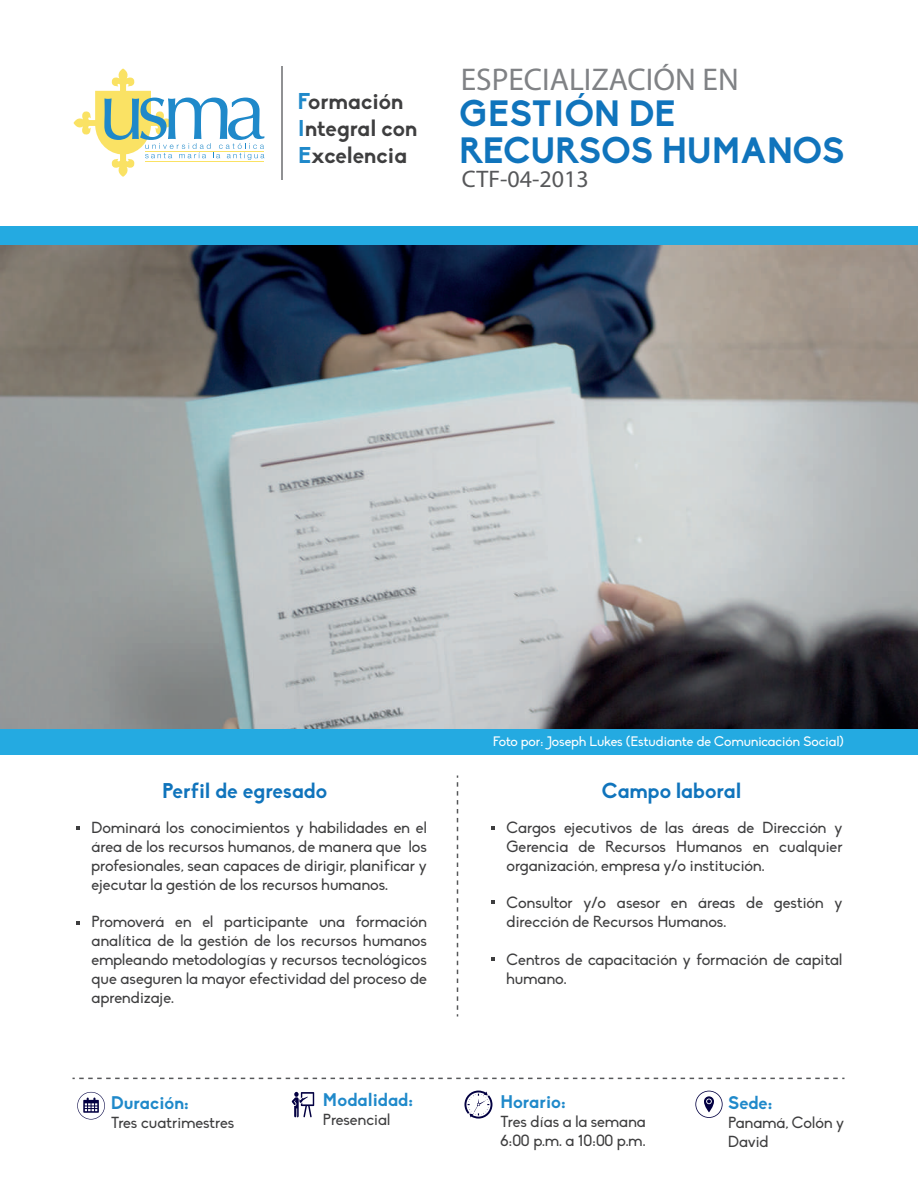
<style>
.page{position:relative;width:918px;height:1188px;background:#fff}
.page>*{position:absolute;margin:0;border:0;box-sizing:border-box;transform-origin:0 0}
.t1{font:700 36px/37.5px "Biko";color:#1074bc}
.t2{font:31.5px "Myriad Pro";color:#808285}
.t3{font:24px "Myriad Pro";color:#57585a}
.t4{font:700 22.5px/27px "Biko";color:#3e3e3f}
.t5{font:700 21px "Biko";color:#1074bc}
.t6{font:700 18px "Biko";color:#1f89ca}
.t7{font:15.75px/18.9px "Biko";color:#3e3e3f}
.t8{font:13.5px "Biko";color:#fff}
.s1{color:#1f89ca}
</style>
<div class="page">
<img style="left:0;top:245px;width:918px;height:484px">
<svg style="left:74px;top:69px;width:190px;height:108px"></svg>
<hr style="left:145px;top:151px;width:119px;height:1px;background:#fae264">
<hr style="left:145px;top:161px;width:119px;height:1px;background:#fae264">
<hr style="left:281px;top:66px;width:2px;height:114px;background:#6c6d70">
<div style="left:0;top:729px;width:918px;height:26px;background:#24aae1"></div>
<div style="left:0;top:226px;width:918px;height:19px;background:#24aae1"></div>
<svg style="left:76px;top:826px;width:4px;height:4px"></svg>
<svg style="left:76px;top:921px;width:4px;height:4px"></svg>
<svg style="left:491px;top:826px;width:3px;height:4px"></svg>
<svg style="left:491px;top:900px;width:3px;height:4px"></svg>
<svg style="left:491px;top:957px;width:3px;height:4px"></svg>
<svg style="left:457px;top:776px;width:1px;height:241px"></svg>
<svg style="left:72px;top:1078px;width:772px;height:1px"></svg>
<svg style="left:77px;top:1092px;width:28px;height:28px"></svg>
<svg style="left:695px;top:1091px;width:28px;height:27px"></svg>
<svg style="left:464px;top:1091px;width:28px;height:28px"></svg>
<svg style="left:292px;top:1092px;width:22px;height:25px"></svg>
<h3 class="t4" style="left:298px;top:87px;width:121px"><span class="s1">F</span>ormación<br><span class="s1">I</span>ntegral con<br><span class="s1">E</span>xcelencia</h3>
<h2 class="t2" style="left:461px;top:60px;width:280px">ESPECIALIZACIÓN EN</h2>
<h1 class="t1" style="left:460px;top:95px;width:386px">GESTIÓN DE<br>RECURSOS HUMANOS</h1>
<h3 class="t3" style="left:462px;top:164px;width:128px">CTF-04-2013</h3>
<h3 class="t5" style="left:162px;top:778px;width:167px">Perfil de egresado</h3>
<p class="t7" style="left:92px;top:818px;width:337px;text-align:justify">Dominará los conocimientos y habilidades en el área de los recursos humanos, de manera que los profesionales, sean capaces de dirigir, planificar y ejecutar la gestión de los recursos humanos.</p>
<p class="t7" style="left:92px;top:913px;width:337px;text-align:justify">Promoverá en el participante una formación analítica de la gestión de los recursos humanos empleando metodologías y recursos tecnológicos que aseguren la mayor efectividad del proceso de aprendizaje.</p>
<p class="t6" style="left:111px;top:1092px;width:79px">Duración:</p>
<p class="t7" style="left:111px;top:1114px;width:125px">Tres cuatrimestres</p>
<p class="t6" style="left:323px;top:1089px;width:91px">Modalidad:</p>
<p class="t7" style="left:323px;top:1111px;width:69px">Presencial</p>
<p class="t8" style="left:493px;top:733px;width:352px">Foto por: Joseph Lukes (Estudiante de Comunicación Social)</p>
<h3 class="t5" style="left:602px;top:778px;width:141px">Campo laboral</h3>
<p class="t7" style="left:507px;top:818px;width:338px;text-align:justify">Cargos ejecutivos de las áreas de Dirección y Gerencia de Recursos Humanos en cualquier organización, empresa y/o institución.</p>
<p class="t7" style="left:507px;top:894px;width:337px">Consultor y/o asesor en áreas de gestión y dirección de Recursos Humanos.</p>
<p class="t7" style="left:507px;top:951px;width:337px">Centros de capacitación y formación de capital humano.</p>
<p class="t6" style="left:501px;top:1091px;width:66px">Horario:</p>
<p class="t7" style="left:501px;top:1112px;width:146px">Tres días a la semana<br>6:00 p.m. a 10:00 p.m.</p>
<p class="t6" style="left:728px;top:1092px;width:46px">Sede:</p>
<p class="t7" style="left:728px;top:1114px;width:117px">Panamá, Colón y<br>David</p>
</div>
